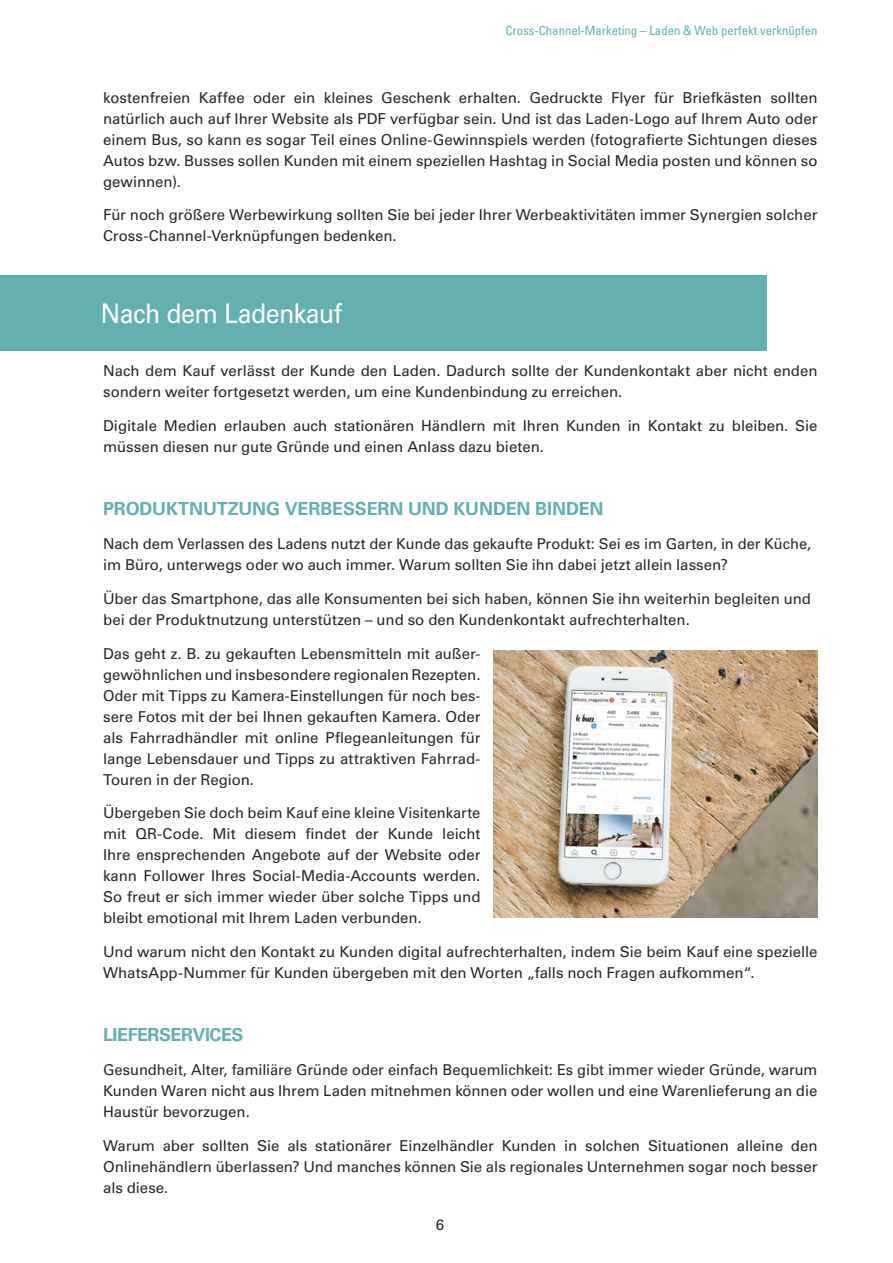
<style>
.page{position:relative;width:893px;height:1263px;background:#fff}
.page>*{position:absolute;margin:0;border:0;box-sizing:border-box;transform-origin:0 0}
.t1{font:27px "Univers LT Std";letter-spacing:-.02em;color:#fff;scale:.93 1}
.t2{font:700 18px "Univers LT Std";letter-spacing:-.01em;color:#64afb2}
.t3{font:15px/21px "Univers LT Std";color:#282827}
.t4{font:condensed 12.75px "Univers LT Std";color:#64afb2}
</style>
<div class="page">
<div style="left:0;top:275px;width:767px;height:75px;background:#64afb2"></div>
<img style="left:493px;top:651px;width:325px;height:266px">
<p class="t4" style="left:506px;top:23px;width:313px">Cross-Channel-Marketing – Laden &amp; Web perfekt verknüpfen</p>
<p class="t3" style="left:103px;top:87px;width:716px;text-align:justify">kostenfreien Kaffee oder ein kleines Geschenk erhalten. Gedruckte Flyer für Briefkästen sollten natürlich auch auf Ihrer Website als PDF verfügbar sein. Und ist das Laden-Logo auf Ihrem Auto oder einem Bus, so kann es sogar Teil eines Online-Gewinnspiels werden (fotografierte Sichtungen dieses Autos bzw. Busses sollen Kunden mit einem speziellen Hashtag in Social Media posten und können so gewinnen).</p>
<p class="t3" style="left:103px;top:205px;width:716px">Für noch größere Werbewirkung sollten Sie bei jeder Ihrer Werbeaktivitäten immer Synergien solcher<br>Cross-Channel-Verknüpfungen bedenken.</p>
<h1 class="t1" style="left:101px;top:297px;width:261px">Nach dem Ladenkauf</h1>
<p class="t3" style="left:103px;top:361px;width:716px">Nach dem Kauf verlässt der Kunde den Laden. Dadurch sollte der Kundenkontakt aber nicht enden sondern weiter fortgesetzt werden, um eine Kundenbindung zu erreichen.</p>
<p class="t3" style="left:103px;top:415px;width:716px">Digitale Medien erlauben auch stationären Händlern mit Ihren Kunden in Kontakt zu bleiben. Sie müssen diesen nur gute Gründe und einen Anlass dazu bieten.</p>
<p class="t2" style="left:103px;top:498px;width:502px">PRODUKTNUTZUNG VERBESSERN UND KUNDEN BINDEN</p>
<p class="t3" style="left:103px;top:533px;width:710px">Nach dem Verlassen des Ladens nutzt der Kunde das gekaufte Produkt: Sei es im Garten, in der Küche, im Büro, unterwegs oder wo auch immer. Warum sollten Sie ihn dabei jetzt allein lassen?</p>
<p class="t3" style="left:103px;top:588px;width:709px">Über das Smartphone, das alle Konsumenten bei sich haben, können Sie ihn weiterhin begleiten und bei der Produktnutzung unterstützen – und so den Kundenkontakt aufrechterhalten.</p>
<p class="t3" style="left:103px;top:643px;width:379px;text-align:justify">Das geht z. B. zu gekauften Lebensmitteln mit außer&shy;gewöhnlichen und insbesondere regionalen Rezepten.<br>Oder mit Tipps zu Kamera-Einstellungen für noch bes&shy;sere Fotos mit der bei Ihnen gekauften Kamera. Oder als Fahrradhändler mit online Pflegeanleitungen für lange Lebensdauer und Tipps zu attraktiven Fahrrad-Touren in der Region.</p>
<p class="t3" style="left:103px;top:802px;width:379px;text-align:justify">Übergeben Sie doch beim Kauf eine kleine Visitenkarte mit QR-Code. Mit diesem findet der Kunde leicht Ihre ensprechenden Angebote auf der Website oder kann Follower Ihres Social-Media-Accounts werden.<br>So freut er sich immer wieder über solche Tipps und bleibt emotional mit Ihrem Laden verbunden.</p>
<p class="t3" style="left:103px;top:941px;width:716px">Und warum nicht den Kontakt zu Kunden digital aufrechterhalten, indem Sie beim Kauf eine spezielle<br>WhatsApp-Nummer für Kunden übergeben mit den Worten „falls noch Fragen aufkommen“.</p>
<p class="t2" style="left:103px;top:1024px;width:142px">LIEFERSERVICES</p>
<p class="t3" style="left:103px;top:1059px;width:716px;text-align:justify">Gesundheit, Alter, familiäre Gründe oder einfach Bequemlichkeit: Es gibt immer wieder Gründe, warum Kunden Waren nicht aus Ihrem Laden mitnehmen können oder wollen und eine Warenlieferung an die Haustür bevorzugen.</p>
<p class="t3" style="left:103px;top:1135px;width:716px;text-align:justify">Warum aber sollten Sie als stationärer Einzelhändler Kunden in solchen Situationen alleine den Onlinehändlern überlassen? Und manches können Sie als regionales Unternehmen sogar noch besser als diese.</p>
<p class="t3" style="left:436px;top:1214px;width:10px">6</p>
</div>
